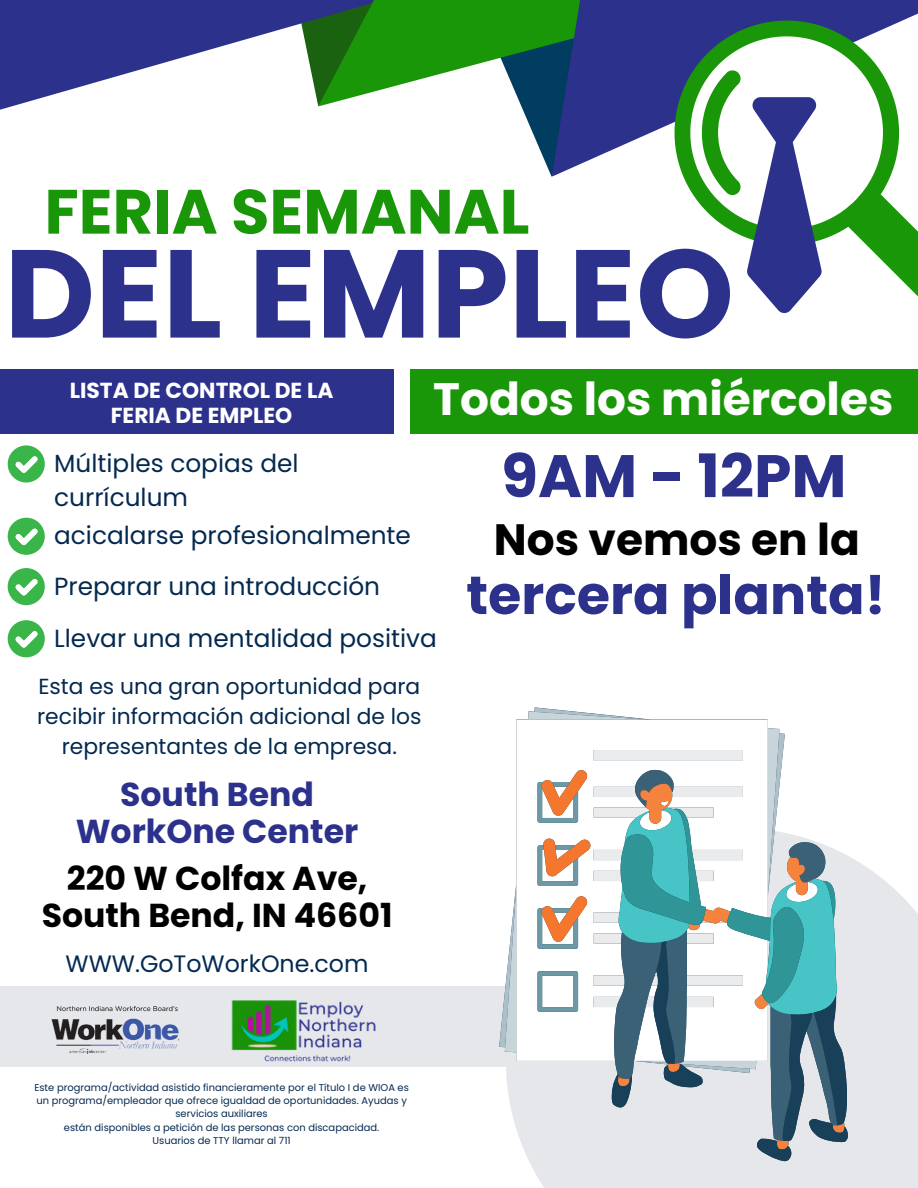
<style>
.page{position:relative;width:918px;height:1188px;background:#fff}
.page>*{position:absolute;margin:0;border:0;box-sizing:border-box;transform-origin:0 0}
.t1{font:700 124.95px "Poppins";color:#2c318c}
.t2{font:700 62.55px "Poppins";color:#1a9708}
.t3{font:700 59.85px "Poppins";color:#2c318c}
.t4{font:700 53.85px "Poppins";color:#2c318c}
.t5{font:700 45.45px "Poppins";color:#fff}
.t6{font:700 43.8px "Poppins";color:#000}
.t7{font:700 33.15px/37.5px "Poppins";color:#000;text-align:center}
.t8{font:700 33.15px/37.5px "Poppins";color:#2c318c;text-align:center}
.t9{font:24.75px/33.8px "Poppins";color:#042950}
.t10{font:23.7px "Poppins";color:#042950}
.t11{font:21.75px/29.8px "Poppins";color:#042950;text-align:center}
.t12{font:700 21.75px/24.8px "Poppins";color:#fff;text-align:center}
.t13{font:9.9px/13.2px "Poppins";color:#042950;text-align:center}
</style>
<div class="page">
<svg style="left:0;top:0;width:320px;height:110px;fill:#2c318c"></svg>
<svg style="left:279px;top:0;width:222px;height:106px;fill:#1a9708"></svg>
<svg style="left:501px;top:0;width:417px;height:177px;fill:#2c318c"></svg>
<div style="left:0;top:369px;width:394px;height:64px;background:#2c318c"></div>
<div style="left:410px;top:369px;width:508px;height:64px;background:#1a9708"></div>
<svg style="left:8px;top:445px;width:37px;height:38px"></svg>
<svg style="left:8px;top:518px;width:37px;height:37px"></svg>
<svg style="left:8px;top:568px;width:37px;height:37px"></svg>
<svg style="left:8px;top:620px;width:37px;height:37px"></svg>
<div style="left:0;top:986px;width:918px;height:81px;background:#e6e7eb"></div>
<img style="left:51px;top:1006px;width:129px;height:48px">
<img style="left:231px;top:1000px;width:145px;height:61px">
<svg style="left:675px;top:21px;width:243px;height:276px"></svg>
<svg style="left:683px;top:29px;width:207px;height:284px"></svg>
<div style="left:529px;top:856px;width:389px;height:332px;background:#e6e7eb"></div>
<svg style="left:506px;top:707px;width:342px;height:454px;fill:#e6e7eb"></svg>
<svg style="left:499px;top:708px;width:286px;height:365px"></svg>
<svg style="left:505px;top:711px;width:275px;height:358px"></svg>
<svg style="left:516px;top:720px;width:302px;height:341px"></svg>
<svg style="left:537px;top:750px;width:299px;height:262px"></svg>
<svg style="left:611px;top:941px;width:237px;height:220px;background:#a1b7bf"></svg>
<h1 class="t2" style="left:45px;top:168px;width:486px">FERIA SEMANAL</h1>
<h1 class="t1" style="left:4px;top:206px;width:731px">DEL EMPLEO</h1>
<p class="t5" style="left:433px;top:367px;width:462px">Todos los miércoles</p>
<p class="t3" style="left:501px;top:434px;width:347px">9AM - 12PM</p>
<p class="t6" style="left:494px;top:509px;width:368px">Nos vemos en la</p>
<p class="t4" style="left:466px;top:558px;width:421px">tercera planta!</p>
<p class="t12" style="left:70px;top:378px;width:265px">LISTA DE CONTROL DE LA<br>FERIA DE EMPLEO</p>
<p class="t9" style="left:54px;top:447px;width:246px">Múltiples copias del currículum</p>
<p class="t9" style="left:54px;top:519px;width:358px">acicalarse profesionalmente</p>
<p class="t9" style="left:54px;top:569px;width:327px">Preparar una introducción</p>
<p class="t9" style="left:54px;top:621px;width:384px">Llevar una mentalidad positiva</p>
<p class="t11" style="left:37px;top:671px;width:386px">Esta es una gran oportunidad para recibir información adicional de los representantes de la empresa.</p>
<p class="t8" style="left:76px;top:776px;width:284px">South Bend<br>WorkOne Center</p>
<p class="t7" style="left:42px;top:859px;width:352px">220 W Colfax Ave,<br>South Bend, IN 46601</p>
<p class="t10" style="left:66px;top:947px;width:304px">WWW.GoToWorkOne.com</p>
<p class="t13" style="left:34px;top:1081px;width:376px">Este programa/actividad asistido financieramente por el Título I de WIOA es un programa/empleador que ofrece igualdad de oportunidades. Ayudas y servicios auxiliares</p>
<p class="t13" style="left:64px;top:1121px;width:317px">están disponibles a petición de las personas con discapacidad.</p>
<p class="t13" style="left:153px;top:1134px;width:140px">Usuarios de TTY llamar al 711</p>
</div>
